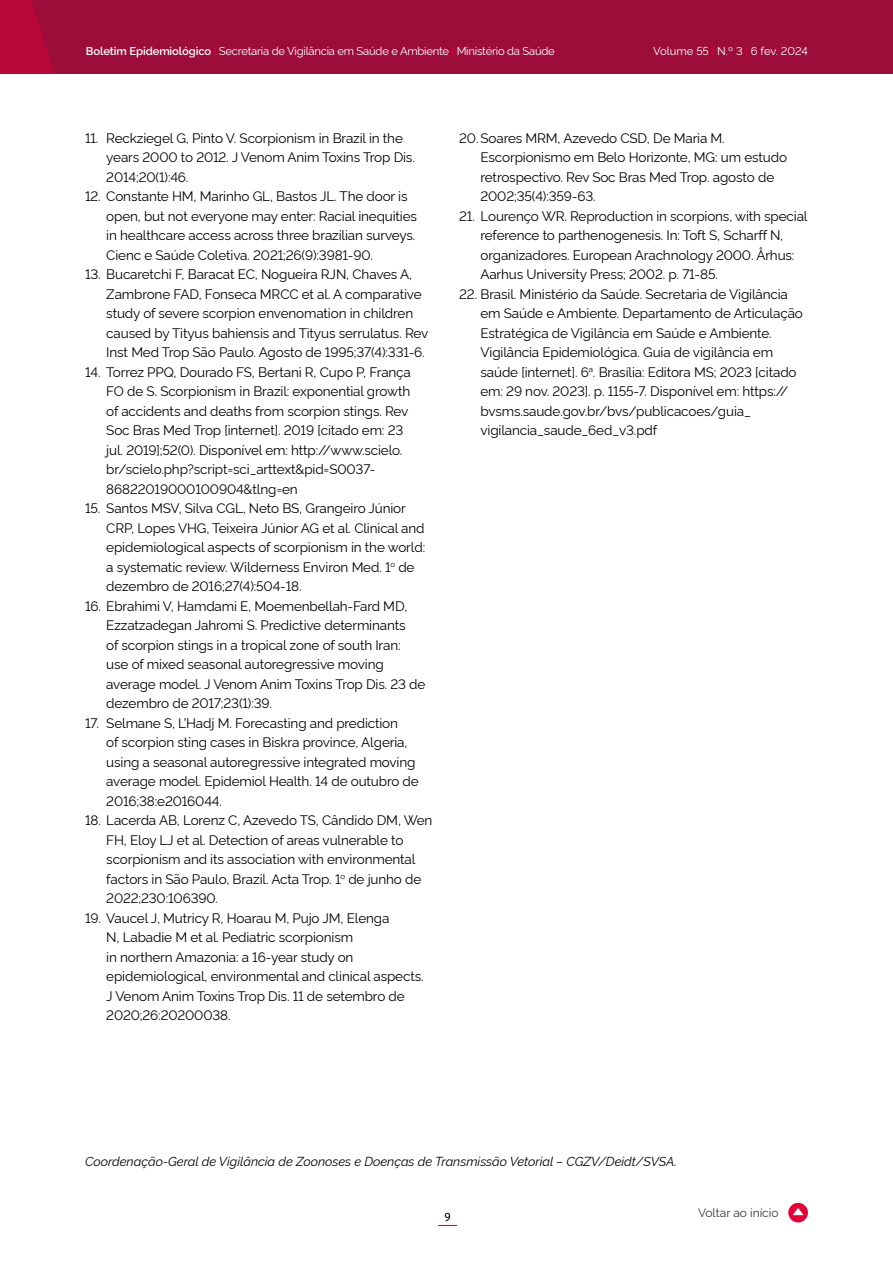
<style>
.page{position:relative;width:893px;height:1263px;background:#fff}
.page>*{position:absolute;margin:0;border:0;box-sizing:border-box;transform-origin:0 0}
.t1{font:13.5px/19.5px "Rawline";letter-spacing:-.01em;color:#000}
.t2{font:italic 12.75px "Rawline";color:#000}
.t3{font:12px "Rawline";color:#373636}
.t4{font:12px "Fira Sans";color:#000}
.t5{font:11.25px "Rawline";letter-spacing:-.02em;color:#fff}
.t6{font:11.25px "Rawline";color:#fff}
.s1{font-weight:600}
.s2{font-weight:500;color:#e40138}
</style>
<div class="page">
<div style="left:0;top:0;width:893px;height:74px;background:#9c0d39"></div>
<svg style="left:438px;top:1225px;width:19px;height:1px"></svg>
<svg style="left:0;top:0;width:54px;height:74px"></svg>
<div style="left:788px;top:1203px;width:20px;height:19px;background:#e40138;border-radius:50%"></div>
<svg style="left:793px;top:1208px;width:11px;height:7px"></svg>
<p class="t5" style="left:86px;top:42px;width:470px"><span class="s1">Boletim Epidemiológico</span> <span class="s2">|</span> Secretaria de Vigilância em Saúde e Ambiente <span class="s2">|</span> Ministério da Saúde</p>
<p class="t6" style="left:653px;top:43px;width:156px">Volume 55 <span class="s2">|</span> N.º 3 <span class="s2">|</span> 6 fev. 2024</p>
<p class="t1" style="left:106px;top:127px;width:310px;text-indent:-21px">11. Reckziegel G, Pinto V. Scorpionism in Brazil in the years 2000 to 2012. J Venom Anim Toxins Trop Dis.<br>2014;20(1):46.</p>
<p class="t1" style="left:106px;top:185px;width:312px;text-indent:-21px">12. Constante HM, Marinho GL, Bastos JL. The door is open, but not everyone may enter: Racial inequities in healthcare access across three brazilian surveys.<br>Cienc e Saúde Coletiva. 2021;26(9):3981-90.</p>
<p class="t1" style="left:106px;top:263px;width:324px;text-indent:-21px">13. Bucaretchi F, Baracat EC, Nogueira RJN, Chaves A, Zambrone FAD, Fonseca MRCC et al. A comparative study of severe scorpion envenomation in children caused by Tityus bahiensis and Tityus serrulatus. Rev Inst Med Trop São Paulo. Agosto de 1995;37(4):331-6.</p>
<p class="t1" style="left:106px;top:361px;width:306px;text-indent:-21px">14. Torrez PPQ, Dourado FS, Bertani R, Cupo P, França FO de S. Scorpionism in Brazil: exponential growth of accidents and deaths from scorpion stings. Rev Soc Bras Med Trop [internet]. 2019 [citado em: 23 jul. 2019];52(0). Disponível em: http://www.scielo. br/scielo.php?script=sci_arttext&amp;pid=S0037- 86822019000100904&amp;tlng=en</p>
<p class="t1" style="left:106px;top:497px;width:320px;text-indent:-21px">15. Santos MSV, Silva CGL, Neto BS, Grangeiro Júnior CRP, Lopes VHG, Teixeira Júnior AG et al. Clinical and epidemiological aspects of scorpionism in the world: a systematic review. Wilderness Environ Med. 1<sup>o</sup> de dezembro de 2016;27(4):504-18.</p>
<p class="t1" style="left:106px;top:595px;width:321px;text-indent:-21px">16. Ebrahimi V, Hamdami E, Moemenbellah-Fard MD, Ezzatzadegan Jahromi S. Predictive determinants<br>of scorpion stings in a tropical zone of south Iran: use of mixed seasonal autoregressive moving average model. J Venom Anim Toxins Trop Dis. 23 de dezembro de 2017;23(1):39.</p>
<p class="t1" style="left:106px;top:712px;width:314px;text-indent:-21px">17. Selmane S, L’Hadj M. Forecasting and prediction<br>of scorpion sting cases in Biskra province, Algeria, using a seasonal autoregressive integrated moving average model. Epidemiol Health. 14 de outubro de 2016;38:e2016044.</p>
<p class="t1" style="left:106px;top:809px;width:328px;text-indent:-21px">18. Lacerda AB, Lorenz C, Azevedo TS, Cândido DM, Wen FH, Eloy LJ et al. Detection of areas vulnerable to scorpionism and its association with environmental factors in São Paulo, Brazil. Acta Trop. 1<sup>o</sup> de junho de 2022;230:106390.</p>
<p class="t1" style="left:106px;top:907px;width:319px;text-indent:-21px">19. Vaucel J, Mutricy R, Hoarau M, Pujo JM, Elenga<br>N, Labadie M et al. Pediatric scorpionism<br>in northern Amazonia: a 16-year study on epidemiological, environmental and clinical aspects.<br>J Venom Anim Toxins Trop Dis. 11 de setembro de 2020;26:20200038.</p>
<p class="t1" style="left:480px;top:127px;width:308px;text-indent:-21px">20.Soares MRM, Azevedo CSD, De Maria M.<br>Escorpionismo em Belo Horizonte, MG: um estudo retrospectivo. Rev Soc Bras Med Trop. agosto de 2002;35(4):359-63.</p>
<p class="t1" style="left:480px;top:205px;width:329px;text-indent:-21px">21. Lourenço WR. Reproduction in scorpions, with special reference to parthenogenesis. In: Toft S, Scharff N, organizadores. European Arachnology 2000. Århus:<br>Aarhus University Press; 2002. p. 71-85.</p>
<p class="t1" style="left:480px;top:283px;width:324px;text-indent:-21px">22. Brasil. Ministério da Saúde. Secretaria de Vigilância em Saúde e Ambiente. Departamento de Articulação Estratégica de Vigilância em Saúde e Ambiente.<br>Vigilância Epidemiológica. Guia de vigilância em saúde [internet]. 6<sup>a</sup>. Brasília: Editora MS; 2023 [citado em: 29 nov. 2023]. p. 1155-7. Disponível em: https:// bvsms.saude.gov.br/bvs/publicacoes/guia_ vigilancia_saude_6ed_v3.pdf</p>
<p class="t2" style="left:85px;top:1151px;width:593px">Coordenação-Geral de Vigilância de Zoonoses e Doenças de Transmissão Vetorial – CGZV/Deidt/SVSA.</p>
<p class="t4" style="left:444px;top:1207px;width:8px">9</p>
<p class="t3" style="left:698px;top:1203px;width:82px">Voltar ao início</p>
</div>
